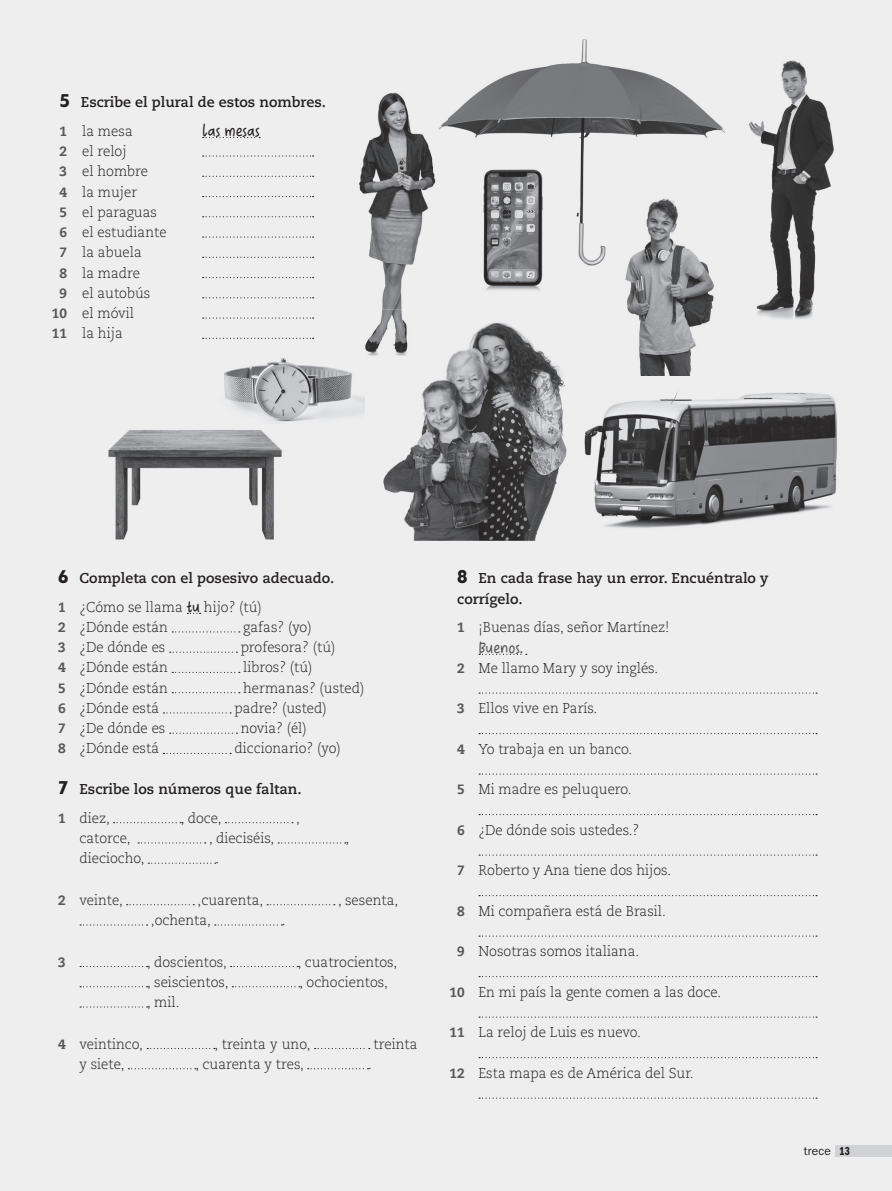
<style>
.page{position:relative;width:892px;height:1191px;background:#eeeeef}
.page>*{position:absolute;margin:0;border:0;box-sizing:border-box;transform-origin:0 0}
.t1{font:16.5px "The Simple One";letter-spacing:.01em;color:#231f20;scale:.95 1}
.t2{font:16.5px "The Simple One";letter-spacing:-.01em;color:#57585a;scale:.95 1}
.t3{font:300 14.25px "Caecilia LT Std";color:#231f20;scale:.95 1}
.t4{font:700 14.25px/28.8px "Caecilia LT Std";color:#231f20}
.t5{font:800 13.5px "Caecilia LT Std";color:#57585a;scale:.95 1}
.t6{font:12px "ITC Franklin Gothic Std";letter-spacing:.02em;color:#231f20}
.s1{font-family:"PF Bague Sans Pro";font-weight:900;font-size:19.5px}
.s2{font-weight:800;font-size:13.5px;color:#57585a}
.s3{font-weight:300}
.s4{font-family:"The Simple One";font-weight:400;font-size:16.5px}
.s5{font-family:"ITC Franklin Gothic Std Dm Cp"}
</style>
<div class="page">
<svg style="left:203px;top:137px;width:57px;height:1px"></svg>
<svg style="left:203px;top:155px;width:111px;height:2px"></svg>
<svg style="left:203px;top:176px;width:111px;height:1px"></svg>
<svg style="left:203px;top:196px;width:111px;height:1px"></svg>
<svg style="left:203px;top:216px;width:111px;height:1px"></svg>
<svg style="left:203px;top:236px;width:111px;height:2px"></svg>
<svg style="left:203px;top:257px;width:111px;height:1px"></svg>
<svg style="left:203px;top:277px;width:111px;height:1px"></svg>
<svg style="left:203px;top:297px;width:111px;height:1px"></svg>
<svg style="left:203px;top:317px;width:111px;height:2px"></svg>
<svg style="left:203px;top:338px;width:111px;height:1px"></svg>
<svg style="left:479px;top:654px;width:48px;height:1px"></svg>
<svg style="left:479px;top:692px;width:338px;height:2px"></svg>
<svg style="left:479px;top:733px;width:338px;height:1px"></svg>
<svg style="left:479px;top:773px;width:338px;height:2px"></svg>
<svg style="left:479px;top:814px;width:338px;height:1px"></svg>
<svg style="left:479px;top:854px;width:338px;height:2px"></svg>
<svg style="left:479px;top:895px;width:338px;height:1px"></svg>
<svg style="left:479px;top:935px;width:338px;height:2px"></svg>
<svg style="left:479px;top:976px;width:338px;height:1px"></svg>
<svg style="left:479px;top:1016px;width:338px;height:2px"></svg>
<svg style="left:479px;top:1057px;width:338px;height:1px"></svg>
<svg style="left:479px;top:1097px;width:338px;height:2px"></svg>
<svg style="left:172px;top:631px;width:68px;height:1px"></svg>
<svg style="left:170px;top:652px;width:67px;height:1px"></svg>
<svg style="left:172px;top:672px;width:68px;height:1px"></svg>
<svg style="left:172px;top:692px;width:68px;height:1px"></svg>
<svg style="left:164px;top:712px;width:67px;height:1px"></svg>
<svg style="left:170px;top:733px;width:67px;height:1px"></svg>
<svg style="left:164px;top:753px;width:67px;height:1px"></svg>
<svg style="left:114px;top:822px;width:67px;height:1px"></svg>
<svg style="left:225px;top:822px;width:68px;height:1px"></svg>
<svg style="left:138px;top:842px;width:68px;height:1px"></svg>
<svg style="left:278px;top:842px;width:68px;height:1px"></svg>
<svg style="left:148px;top:863px;width:68px;height:1px"></svg>
<svg style="left:127px;top:904px;width:67px;height:1px"></svg>
<svg style="left:267px;top:904px;width:68px;height:1px"></svg>
<svg style="left:80px;top:924px;width:68px;height:1px"></svg>
<svg style="left:215px;top:924px;width:67px;height:1px"></svg>
<svg style="left:80px;top:966px;width:68px;height:1px"></svg>
<svg style="left:231px;top:966px;width:67px;height:1px"></svg>
<svg style="left:80px;top:986px;width:68px;height:1px"></svg>
<svg style="left:232px;top:986px;width:68px;height:1px"></svg>
<svg style="left:80px;top:1006px;width:68px;height:1px"></svg>
<svg style="left:147px;top:1048px;width:68px;height:1px"></svg>
<svg style="left:315px;top:1048px;width:55px;height:1px"></svg>
<svg style="left:128px;top:1068px;width:68px;height:1px"></svg>
<svg style="left:308px;top:1068px;width:61px;height:1px"></svg>
<img style="left:224px;top:358px;width:140px;height:64px">
<img style="left:483px;top:275px;width:60px;height:16px">
<img style="left:748px;top:60px;width:86px;height:259px">
<img style="left:625px;top:275px;width:89px;height:101px">
<img style="left:359px;top:92px;width:75px;height:263px">
<img style="left:447px;top:39px;width:279px;height:236px">
<img style="left:609px;top:195px;width:117px;height:80px">
<img style="left:434px;top:120px;width:13px;height:64px">
<img style="left:383px;top:322px;width:184px;height:219px">
<img style="left:382px;top:310px;width:65px;height:45px">
<img style="left:108px;top:430px;width:174px;height:110px">
<img style="left:584px;top:391px;width:253px;height:137px">
<div style="left:836px;top:1145px;width:56px;height:11px;background:#d1d2d4"></div>
<p class="t4" style="left:60px;top:88px;width:268px"><span class="s1">5</span> Escribe el plural de estos nombres.<br><span class="s2">1</span> <span class="s3">la mesa</span></p>
<p class="t1" style="left:202px;top:123px;width:62px">las mesas</p>
<p class="t3" style="left:60px;top:144px;width:72px"><span class="s2">2</span> el reloj</p>
<p class="t3" style="left:60px;top:164px;width:95px"><span class="s2">3</span> el hombre</p>
<p class="t3" style="left:60px;top:184px;width:83px"><span class="s2">4</span> la mujer</p>
<p class="t3" style="left:60px;top:205px;width:104px"><span class="s2">5</span> el paraguas</p>
<p class="t3" style="left:60px;top:225px;width:114px"><span class="s2">6</span> el estudiante</p>
<p class="t3" style="left:60px;top:245px;width:88px"><span class="s2">7</span> la abuela</p>
<p class="t3" style="left:60px;top:265px;width:86px"><span class="s2">8</span> la madre</p>
<p class="t3" style="left:60px;top:286px;width:97px"><span class="s2">9</span> el autobús</p>
<p class="t3" style="left:52px;top:306px;width:88px"><span class="s2">10</span> el móvil</p>
<p class="t3" style="left:52px;top:326px;width:76px"><span class="s2">11</span> la hija</p>
<p class="t4" style="left:58px;top:564px;width:278px"><span class="s1">6</span> Completa con el posesivo adecuado.<br><span class="s2">1</span> <span class="s3">¿Cómo se llama</span> <span class="s4">tu</span> <span class="s3">hijo? (tú)</span></p>
<p class="t3" style="left:58px;top:620px;width:117px"><span class="s2">2</span> ¿Dónde están</p>
<p class="t3" style="left:243px;top:620px;width:74px">gafas? (yo)</p>
<p class="t3" style="left:58px;top:640px;width:114px"><span class="s2">3</span> ¿De dónde es</p>
<p class="t3" style="left:241px;top:640px;width:101px">profesora? (tú)</p>
<p class="t3" style="left:58px;top:660px;width:117px"><span class="s2">4</span> ¿Dónde están</p>
<p class="t3" style="left:243px;top:660px;width:74px">libros? (tú)</p>
<p class="t3" style="left:58px;top:681px;width:117px"><span class="s2">5</span> ¿Dónde están</p>
<p class="t3" style="left:243px;top:681px;width:129px">hermanas? (usted)</p>
<p class="t3" style="left:58px;top:701px;width:108px"><span class="s2">6</span> ¿Dónde está</p>
<p class="t3" style="left:234px;top:701px;width:99px">padre? (usted)</p>
<p class="t3" style="left:58px;top:721px;width:114px"><span class="s2">7</span> ¿De dónde es</p>
<p class="t3" style="left:241px;top:721px;width:71px">novia? (él)</p>
<p class="t3" style="left:58px;top:741px;width:108px"><span class="s2">8</span> ¿Dónde está</p>
<p class="t3" style="left:234px;top:741px;width:113px">diccionario? (yo)</p>
<p class="t4" style="left:58px;top:775px;width:245px"><span class="s1">7</span> Escribe los números que faltan.<br><span class="s2">1</span> <span class="s3">diez,</span></p>
<p class="t3" style="left:181px;top:811px;width:44px">, doce,</p>
<p class="t3" style="left:296px;top:811px;width:5px">,</p>
<p class="t3" style="left:79px;top:831px;width:55px">catorce,</p>
<p class="t3" style="left:209px;top:831px;width:70px">, dieciséis,</p>
<p class="t3" style="left:345px;top:831px;width:5px">,</p>
<p class="t3" style="left:79px;top:851px;width:70px">dieciocho,</p>
<p class="t3" style="left:215px;top:851px;width:5px">.</p>
<p class="t3" style="left:58px;top:893px;width:70px"><span class="s2">2</span> veinte,</p>
<p class="t3" style="left:198px;top:893px;width:71px">,cuarenta,</p>
<p class="t3" style="left:338px;top:893px;width:65px">, sesenta,</p>
<p class="t3" style="left:151px;top:913px;width:65px">,ochenta,</p>
<p class="t3" style="left:282px;top:913px;width:5px">.</p>
<p class="t5" style="left:58px;top:955px;width:9px">3</p>
<p class="t3" style="left:147px;top:954px;width:85px">, doscientos,</p>
<p class="t3" style="left:298px;top:954px;width:106px">, cuatrocientos,</p>
<p class="t3" style="left:147px;top:975px;width:87px">, seiscientos,</p>
<p class="t3" style="left:299px;top:975px;width:94px">, ochocientos,</p>
<p class="t3" style="left:147px;top:995px;width:36px">, mil.</p>
<p class="t3" style="left:58px;top:1036px;width:91px"><span class="s2">4</span> veintinco,</p>
<p class="t3" style="left:214px;top:1036px;width:103px">, treinta y uno,</p>
<p class="t3" style="left:374px;top:1036px;width:48px">treinta</p>
<p class="t3" style="left:79px;top:1057px;width:49px">y siete,</p>
<p class="t3" style="left:195px;top:1057px;width:116px">, cuarenta y tres,</p>
<p class="t3" style="left:368px;top:1057px;width:5px">.</p>
<p class="t4" style="left:457px;top:569px;width:313px;line-height:20.2px"><span class="s1">8</span> En cada frase hay un error. Encuéntralo y corrígelo.</p>
<p class="t3" style="left:457px;top:620px;width:225px"><span class="s2">1</span> ¡Buenas días, señor Martínez!</p>
<p class="t2" style="left:478px;top:640px;width:48px">Buenos.</p>
<p class="t3" style="left:457px;top:661px;width:213px"><span class="s2">2</span> Me llamo Mary y soy inglés.</p>
<p class="t3" style="left:457px;top:701px;width:149px"><span class="s2">3</span> Ellos vive en París.</p>
<p class="t3" style="left:457px;top:742px;width:186px"><span class="s2">4</span> Yo trabaja en un banco.</p>
<p class="t3" style="left:457px;top:782px;width:185px"><span class="s2">5</span> Mi madre es peluquero.</p>
<p class="t3" style="left:457px;top:823px;width:193px"><span class="s2">6</span> ¿De dónde sois ustedes.?</p>
<p class="t3" style="left:457px;top:863px;width:227px"><span class="s2">7</span> Roberto y Ana tiene dos hijos.</p>
<p class="t3" style="left:457px;top:904px;width:221px"><span class="s2">8</span> Mi compañera está de Brasil.</p>
<p class="t3" style="left:457px;top:944px;width:193px"><span class="s2">9</span> Nosotras somos italiana.</p>
<p class="t3" style="left:449px;top:985px;width:287px"><span class="s2">10</span> En mi país la gente comen a las doce.</p>
<p class="t3" style="left:449px;top:1025px;width:203px"><span class="s2">11</span> La reloj de Luis es nuevo.</p>
<p class="t3" style="left:449px;top:1066px;width:259px"><span class="s2">12</span> Esta mapa es de América del Sur.</p>
<p class="t6" style="left:804px;top:1147px;width:48px">trece <span class="s5">13</span></p>
</div>
